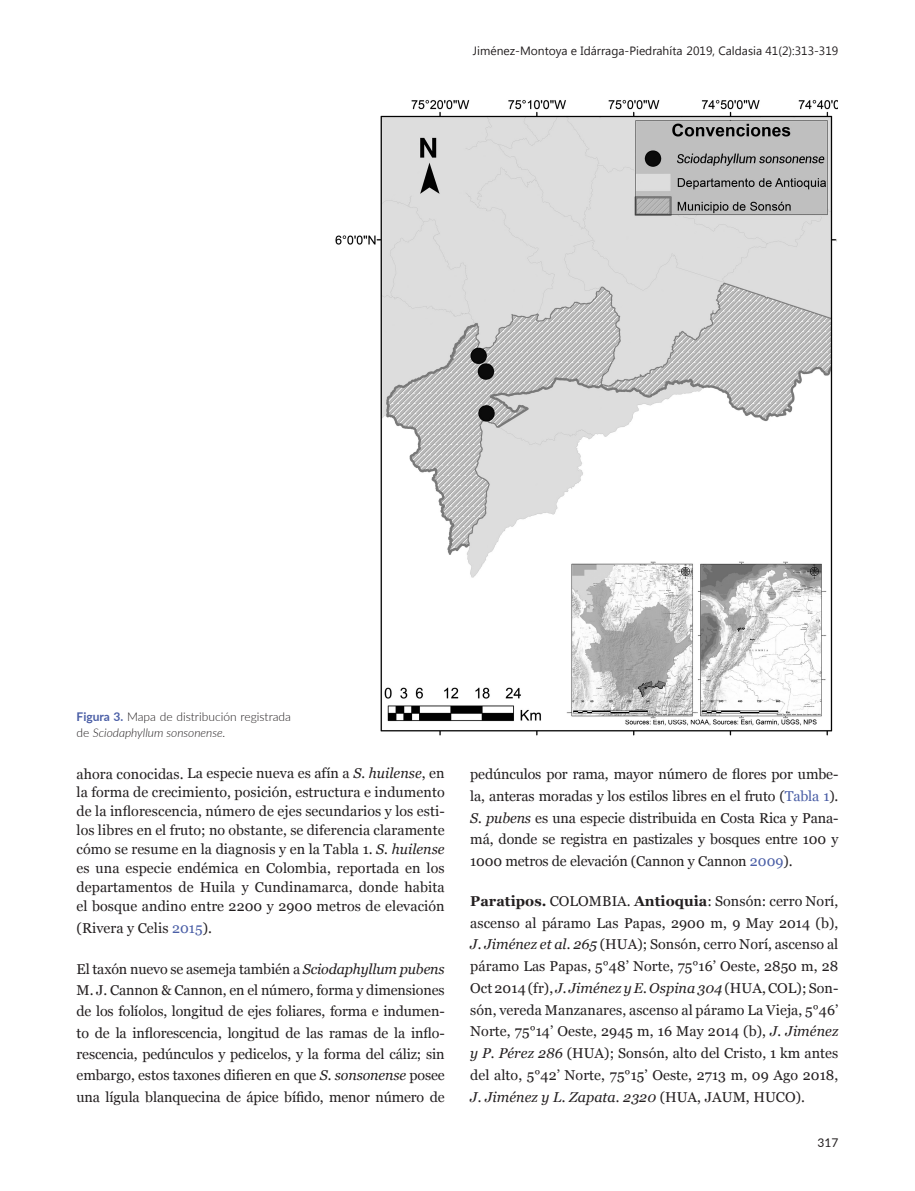
<style>
.page{position:relative;width:915px;height:1191px;background:#fff}
.page>*{position:absolute;margin:0;border:0;box-sizing:border-box;transform-origin:0 0}
.t1{font:14.25px/21.8px "Georgia";letter-spacing:.005em;color:#231f20;text-align:justify}
.t2{font:300 12px/15.8px "Lato";color:#231f20}
.t3{font:12px "Segoe UI";color:#231f20}
.t4{font:12px "Lato";color:#231f20}
.s1{font-weight:700;color:#4a5ea6}
.s2{font-style:italic}
.s3{color:#4a5ea6}
.s4{font-weight:700}
</style>
<div class="page">
<img style="left:335px;top:100px;width:502px;height:636px">
<p class="t3" style="left:473px;top:42px;width:367px">Jiménez-Montoya e Idárraga-Piedrahíta 2019, Caldasia 41(2):313-319</p>
<p class="t2" style="left:77px;top:708px;width:216px"><span class="s1">Figura 3.</span> Mapa de distribución registrada de <span class="s2">Sciodaphyllum sonsonense.</span></p>
<p class="t1" style="left:77px;top:763px;width:369px;line-height:19px">ahora conocidas. La especie nueva es afín a <span class="s2">S. huilense</span>, en la forma de crecimiento, posición, estructura e indumento de la inflorescencia, número de ejes secundarios y los esti&shy;los libres en el fruto; no obstante, se diferencia claramente cómo se resume en la diagnosis y en la Tabla 1. <span class="s2">S. huilense </span>es una especie endémica en Colombia, reportada en los departamentos de Huila y Cundinamarca, donde habita el bosque andino entre 2200 y 2900 metros de elevación</p>
<p class="t1" style="left:77px;top:917px;width:137px">(Rivera y Celis <span class="s3">2015</span>).</p>
<p class="t1" style="left:77px;top:958px;width:369px;line-height:21.3px">El taxón nuevo se asemeja también a <span class="s2">Sciodaphyllum pubens </span>M. J. Cannon &amp; Cannon, en el número, forma y dimensiones de los folíolos, longitud de ejes foliares, forma e indumen&shy;to de la inflorescencia, longitud de las ramas de la inflo&shy;rescencia, pedúnculos y pedicelos, y la forma del cáliz; sin embargo, estos taxones difieren en que <span class="s2">S. sonsonense</span> posee una lígula blanquecina de ápice bífido, menor número de</p>
<p class="t1" style="left:470px;top:763px;width:369px">pedúnculos por rama, mayor número de flores por umbe&shy;la, anteras moradas y los estilos libres en el fruto (<span class="s3">Tabla 1</span>).<br><span class="s2">S. pubens</span> es una especie distribuida en Costa Rica y Pana&shy;má, donde se registra en pastizales y bosques entre 100 y 1000 metros de elevación (Cannon y Cannon <span class="s3">2009</span>).</p>
<p class="t1" style="left:470px;top:890px;width:369px"><span class="s4">Paratipos.</span> COLOMBIA. <span class="s4">Antioquia</span>: Sonsón: cerro Norí, ascenso al páramo Las Papas, 2900 m, 9 May 2014 (b), <span class="s2">J. Jiménez et al. 265</span> (HUA); Sonsón, cerro Norí, ascenso al páramo Las Papas, 5°48’ Norte, 75°16’ Oeste, 2850 m, 28<br>Oct 2014 (fr), <span class="s2">J. Jiménez y E. Ospina 304</span> (HUA, COL); Son&shy;són, vereda Manzanares, ascenso al páramo La Vieja, 5°46’ Norte, 75°14’ Oeste, 2945 m, 16 May 2014 (b), <span class="s2">J. Jiménez y P. Pérez 286</span> (HUA); Sonsón, alto del Cristo, 1 km antes del alto, 5°42’ Norte, 75°15’ Oeste, 2713 m, 09 Ago 2018, <span class="s2">J. Jiménez y L. Zapata. 2320</span> (HUA, JAUM, HUCO).</p>
<p class="t4" style="left:817px;top:1134px;width:22px">317</p>
</div>
